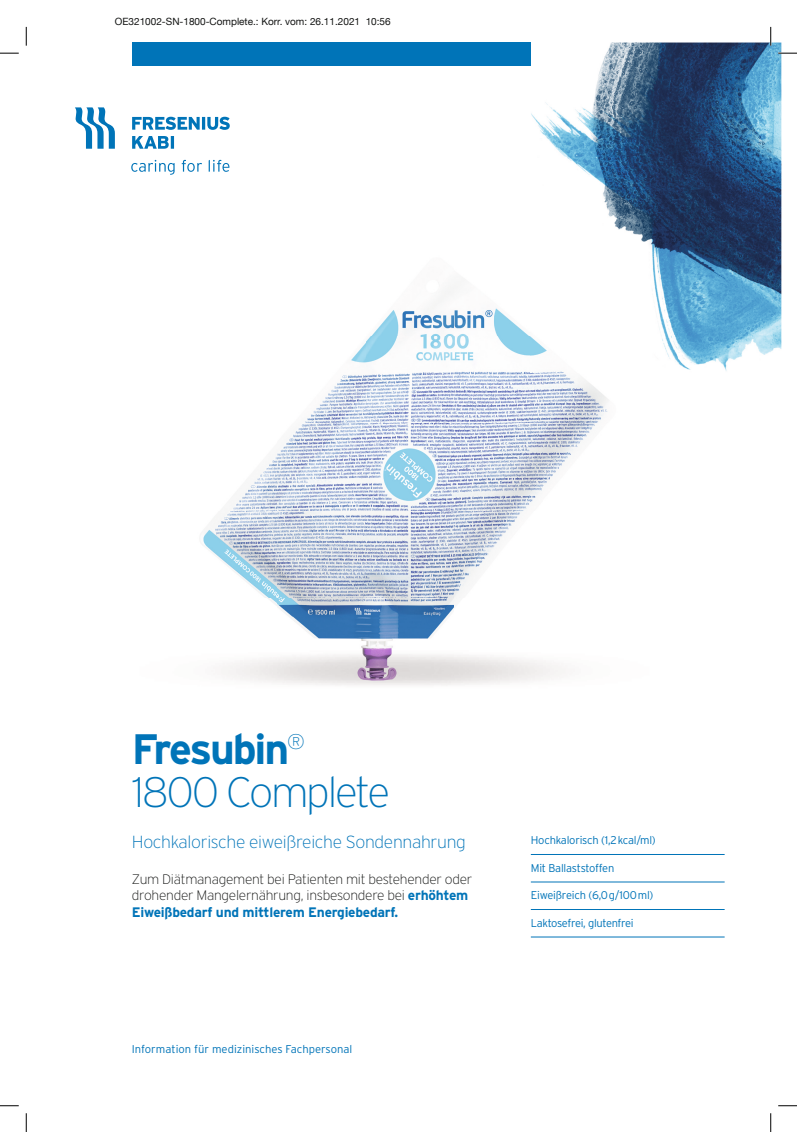
<style>
.page{position:relative;width:797px;height:1132px;background:#fff}
.page>*{position:absolute;margin:0;border:0;box-sizing:border-box;transform-origin:0 0}
.t1{font:200 42.5px/42.5px "Interstate";letter-spacing:-.05em;color:#0074b8}
.t2{font:200 17.5px "Interstate";letter-spacing:-.02em;color:#0074b8}
.t3{font:200 13.75px/16.2px "Interstate";letter-spacing:-.02em;color:#131413}
.t4{font:300 11.25px "Interstate";letter-spacing:-.02em;color:#0074b8}
.t5{font:300 11.25px "Interstate";color:#0074b8}
.t6{font:10px "Helvetica Neue";color:#131413}
.s1{font-weight:700}
.s2{font-weight:700;color:#0074b8}
</style>
<div class="page">
<img style="left:531px;top:43px;width:250px;height:328px">
<svg style="left:75px;top:107px;width:40px;height:42px"></svg>
<svg style="left:132px;top:136px;width:42px;height:13px"></svg>
<svg style="left:132px;top:117px;width:98px;height:13px"></svg>
<svg style="left:131px;top:160px;width:98px;height:15px"></svg>
<div style="left:132px;top:43px;width:399px;height:23px;background:#0074b8"></div>
<hr style="left:531px;top:854px;width:193px;height:1px;background:#0074b8">
<hr style="left:531px;top:882px;width:193px;height:1px;background:#0074b8">
<hr style="left:531px;top:909px;width:193px;height:1px;background:#0074b8">
<hr style="left:531px;top:937px;width:193px;height:1px;background:#0074b8">
<img style="left:371px;top:286px;width:158px;height:50px">
<img style="left:305px;top:336px;width:238px;height:88px">
<img style="left:543px;top:372px;width:65px;height:52px">
<img style="left:203px;top:424px;width:392px;height:175px">
<img style="left:531px;top:249px;width:101px;height:123px">
<img style="left:221px;top:599px;width:344px;height:86px">
<svg style="left:0;top:52px;width:19px;height:2px"></svg>
<svg style="left:778px;top:52px;width:19px;height:2px"></svg>
<svg style="left:0;top:1105px;width:19px;height:1px"></svg>
<svg style="left:778px;top:1105px;width:19px;height:1px"></svg>
<svg style="left:25px;top:27px;width:2px;height:19px"></svg>
<svg style="left:25px;top:1113px;width:2px;height:19px"></svg>
<svg style="left:770px;top:27px;width:1px;height:19px"></svg>
<svg style="left:770px;top:1113px;width:1px;height:19px"></svg>
<p class="t6" style="left:115px;top:14px;width:277px">OE321002-SN-1800-Complete.: Korr. vom: 26.11.2021 10:56</p>
<h1 class="t1" style="left:132px;top:728px;width:260px"><span class="s1">Fresubin</span><sup>®<br></sup>1800 Complete</h1>
<p class="t2" style="left:132px;top:832px;width:335px">Hochkalorische eiweißreiche Sondennahrung</p>
<p class="t3" style="left:132px;top:871px;width:342px">Zum Diätmanagement bei Patienten mit bestehender oder drohender Mangelernährung, insbesondere bei <span class="s2">erhöhtem<br>Eiweißbedarf und mittlerem Energiebedarf.</span></p>
<p class="t5" style="left:132px;top:1042px;width:222px">Information für medizinisches Fachpersonal</p>
<p class="t4" style="left:531px;top:834px;width:126px">Hochkalorisch (1,2 kcal/ml)</p>
<p class="t4" style="left:531px;top:861px;width:85px">Mit Ballaststoffen</p>
<p class="t4" style="left:531px;top:889px;width:124px">Eiweißreich (6,0 g/100 ml)</p>
<p class="t4" style="left:531px;top:916px;width:104px">Laktosefrei, glutenfrei</p>
</div>
